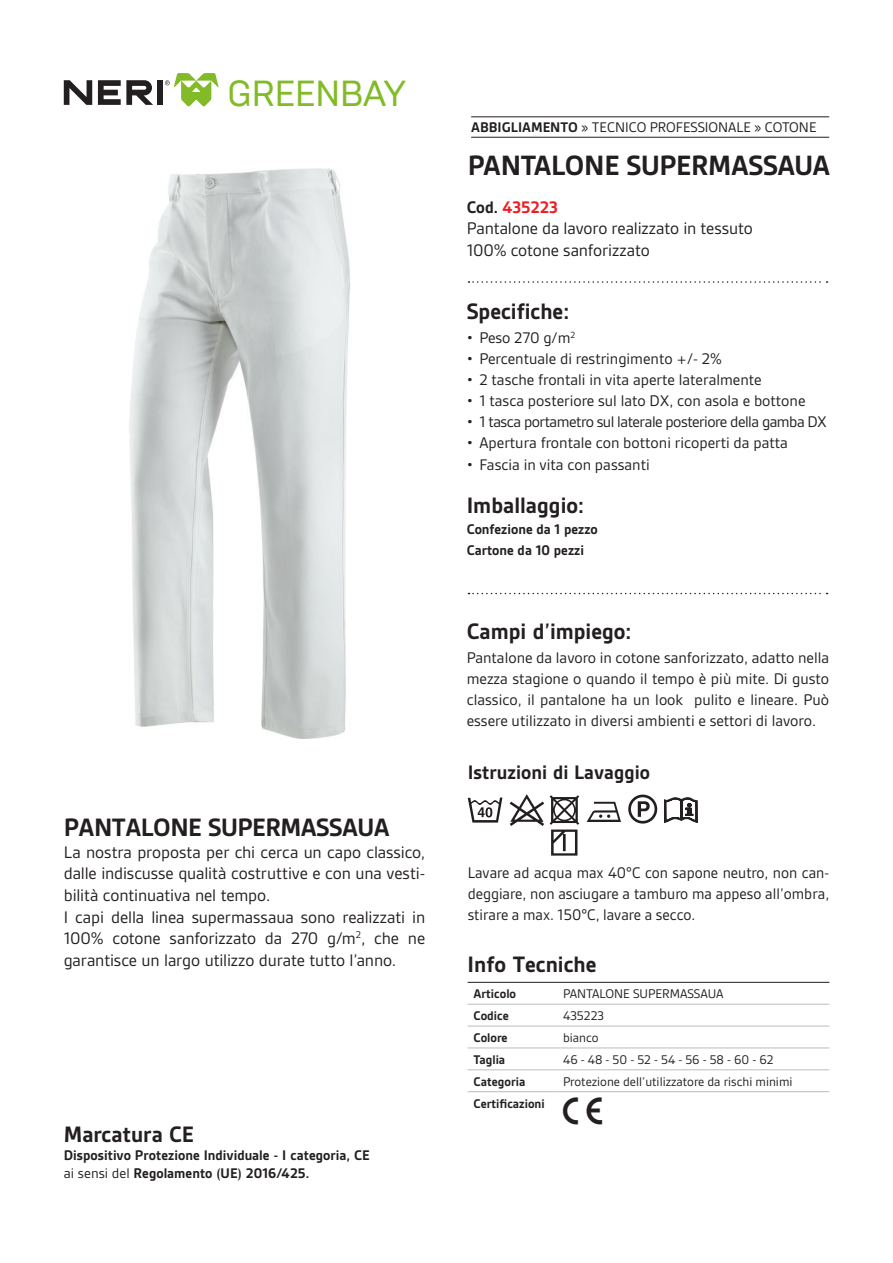
<style>
.page{position:relative;width:893px;height:1263px;background:#fff}
.page>*{position:absolute;margin:0;border:0;box-sizing:border-box;transform-origin:0 0}
.t1{font:36.3px "Brutal Type";letter-spacing:-.02em;color:#82bb27}
.t2{font:700 30px "Gesta";letter-spacing:-.01em;color:#231f20}
.t3{font:700 27px "Gesta";letter-spacing:-.02em;color:#231f20}
.t4{font:700 24px "Gesta";color:#231f20}
.t5{font:700 21px "Gesta";color:#231f20}
.t6{font:18px/21.6px "Gesta";letter-spacing:-.01em;color:#231f20}
.t7{font:16.5px/21px "Gesta";color:#231f20;text-align:justify}
.t8{font:16.5px "Gesta";letter-spacing:-.03em;color:#231f20}
.t9{font:700 15px/21px "Gesta";color:#231f20}
.t10{font:15px "Gesta";color:#231f20}
.t11{font:13.5px/21.9px "Gesta";color:#231f20}
.t12{font:700 13.5px "Gesta";color:#231f20}
.s1{font-weight:400}
.s2{font-weight:700}
.s3{font-weight:700;color:#ee1d23}
.s4{font-family:"Neri Simbols Normal";font-size:27px}
</style>
<div class="page">
<svg style="left:64px;top:80px;width:28px;height:25px"></svg>
<svg style="left:98px;top:80px;width:55px;height:25px"></svg>
<div style="left:157px;top:80px;width:5px;height:25px;background:#231f20"></div>
<svg style="left:165px;top:73px;width:53px;height:33px"></svg>
<svg style="left:468px;top:281px;width:359px;height:2px"></svg>
<svg style="left:468px;top:593px;width:359px;height:1px"></svg>
<img style="left:129px;top:168px;width:221px;height:570px">
<hr style="left:468px;top:982px;width:89px;height:1px;background:#231f20">
<hr style="left:557px;top:982px;width:272px;height:1px;background:#231f20">
<hr style="left:468px;top:1004px;width:89px;height:1px;background:#bcbdc0">
<hr style="left:557px;top:1004px;width:272px;height:1px;background:#bcbdc0">
<hr style="left:468px;top:1026px;width:89px;height:1px;background:#bcbdc0">
<hr style="left:557px;top:1026px;width:272px;height:1px;background:#bcbdc0">
<hr style="left:468px;top:1048px;width:89px;height:1px;background:#bcbdc0">
<hr style="left:557px;top:1048px;width:272px;height:1px;background:#bcbdc0">
<hr style="left:468px;top:1069px;width:89px;height:1px;background:#bcbdc0">
<hr style="left:468px;top:1091px;width:89px;height:1px;background:#bcbdc0">
<hr style="left:557px;top:1069px;width:272px;height:1px;background:#bcbdc0">
<hr style="left:557px;top:1091px;width:272px;height:1px;background:#bcbdc0">
<svg style="left:664px;top:797px;width:33px;height:26px"></svg>
<svg style="left:468px;top:797px;width:34px;height:25px"></svg>
<svg style="left:510px;top:794px;width:34px;height:32px"></svg>
<svg style="left:587px;top:802px;width:34px;height:20px"></svg>
<svg style="left:628px;top:794px;width:29px;height:29px"></svg>
<svg style="left:550px;top:795px;width:29px;height:61px"></svg>
<hr style="left:471px;top:137px;width:358px;height:1px;background:#231f20">
<hr style="left:471px;top:116px;width:358px;height:1px;background:#231f20">
<h1 class="t1" style="left:227px;top:72px;width:180px">GREENBAY</h1>
<h3 class="t3" style="left:64px;top:813px;width:327px">PANTALONE SUPERMASSAUA</h3>
<p class="t6" style="left:64px;top:841px;width:363px">La nostra proposta per chi cerca un capo classico, dalle indiscusse qualità costruttive e con una vesti&shy;bilità continuativa nel tempo.<br>I capi della linea supermassaua sono realizzati in 100% cotone sanforizzato da 270 g/m<sup>2</sup>, che ne garantisce un largo utilizzo durate tutto l’anno.</p>
<h3 class="t4" style="left:64px;top:1121px;width:132px">Marcatura CE</h3>
<p class="t9" style="left:64px;top:1146px;width:308px;line-height:18px">Dispositivo Protezione Individuale - I categoria, CE <span class="s1">ai sensi del</span> Regolamento (UE) 2016/425.</p>
<p class="t10" style="left:471px;top:120px;width:347px"><span class="s2">ABBIGLIAMENTO</span> » TECNICO PROFESSIONALE » COTONE</p>
<h2 class="t2" style="left:468px;top:149px;width:364px">PANTALONE SUPERMASSAUA</h2>
<p class="t6" style="left:467px;top:196px;width:288px"><span class="s2">Cod.</span> <span class="s3">435223<br></span>Pantalone da lavoro realizzato in tessuto<br>100% cotone sanforizzato</p>
<h3 class="t4" style="left:467px;top:298px;width:104px">Specifiche:</h3>
<p class="t7" style="left:467px;top:328px;width:110px">• Peso 270 g/m<sup>2</sup></p>
<p class="t7" style="left:467px;top:349px;width:257px">• Percentuale di restringimento +/- 2%</p>
<p class="t7" style="left:467px;top:370px;width:297px">• 2 tasche frontali in vita aperte lateralmente</p>
<p class="t7" style="left:467px;top:391px;width:340px">• 1 tasca posteriore sul lato DX, con asola e bottone</p>
<p class="t8" style="left:467px;top:413px;width:362px">• 1 tasca portametro sul laterale posteriore della gamba DX</p>
<p class="t7" style="left:467px;top:433px;width:323px">• Apertura frontale con bottoni ricoperti da patta</p>
<p class="t7" style="left:467px;top:454px;width:185px">• Fascia in vita con passanti</p>
<h3 class="t4" style="left:467px;top:492px;width:119px">Imballaggio:</h3>
<p class="t9" style="left:467px;top:518px;width:133px">Confezione da 1 pezzo<br>Cartone da 10 pezzi</p>
<h3 class="t4" style="left:467px;top:618px;width:166px">Campi d’impiego:</h3>
<p class="t7" style="left:467px;top:647px;width:364px">Pantalone da lavoro in cotone sanforizzato, adatto nella mezza stagione o quando il tempo è più mite. Di gusto classico, il pantalone ha un look pulito e lineare. Può essere utilizzato in diversi ambienti e settori di lavoro.</p>
<p class="t5" style="left:468px;top:760px;width:184px">Istruzioni di Lavaggio</p>
<p class="t7" style="left:468px;top:862px;width:363px">Lavare ad acqua max 40°C con sapone neutro, non can&shy;deggiare, non asciugare a tamburo ma appeso all’ombra, stirare a max. 150°C, lavare a secco.</p>
<h3 class="t4" style="left:468px;top:951px;width:130px">Info Tecniche</h3>
<p class="t12" style="left:474px;top:986px;width:44px">Articolo</p>
<p class="t11" style="left:563px;top:983px;width:162px">PANTALONE SUPERMASSAUA</p>
<p class="t12" style="left:474px;top:1008px;width:37px">Codice</p>
<p class="t11" style="left:563px;top:1005px;width:42px">435223</p>
<p class="t12" style="left:474px;top:1030px;width:36px">Colore</p>
<p class="t11" style="left:563px;top:1027px;width:37px">bianco</p>
<p class="t12" style="left:474px;top:1052px;width:33px">Taglia</p>
<p class="t11" style="left:563px;top:1048px;width:212px">46 - 48 - 50 - 52 - 54 - 56 - 58 - 60 - 62</p>
<p class="t12" style="left:474px;top:1074px;width:53px">Categoria</p>
<p class="t11" style="left:474px;top:1070px;width:320px;text-indent:89px">Protezione dell’utilizzatore da rischi minimi<br><span class="s2">Certificazioni</span> <span class="s4">A</span></p>
</div>
